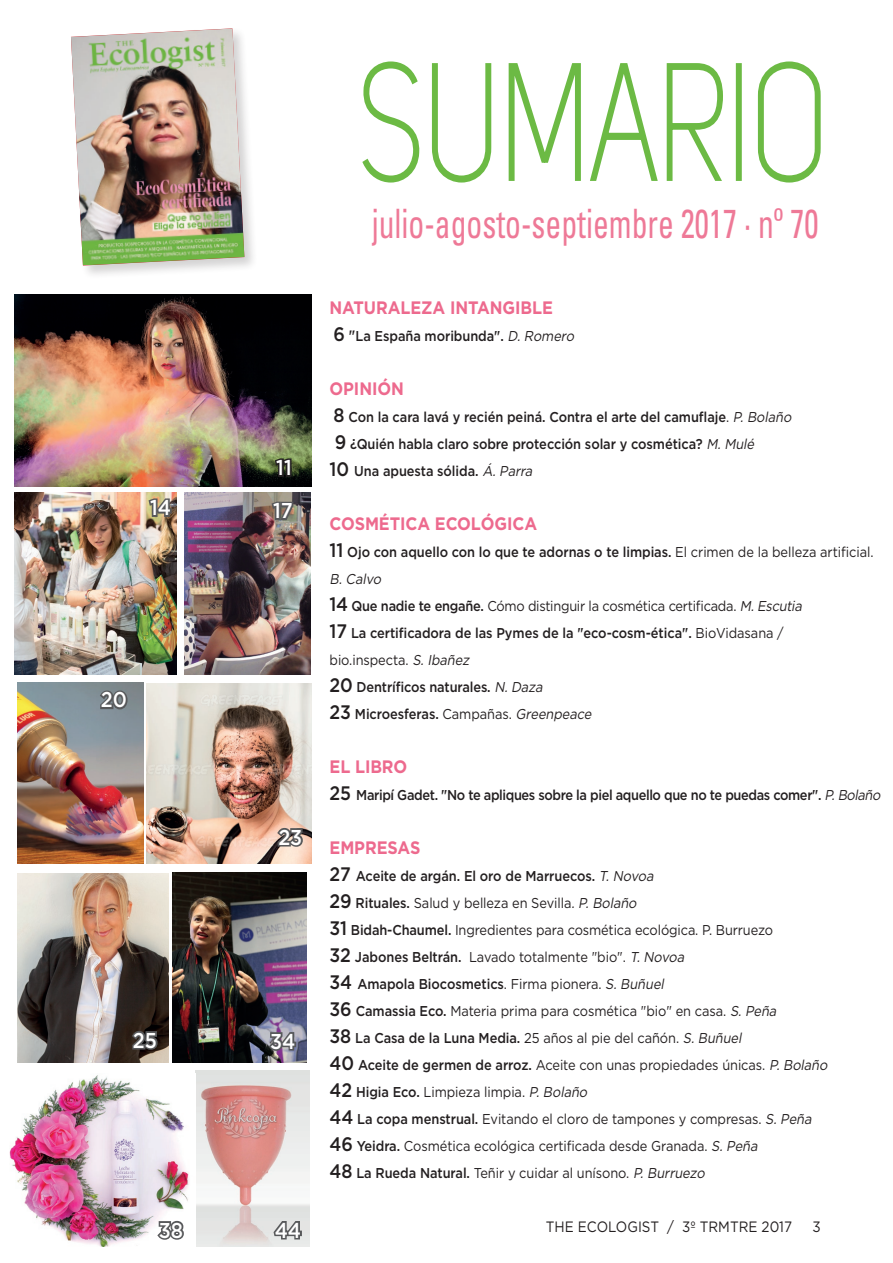
<style>
.page{position:relative;width:893px;height:1263px;background:#fff}
.page>*{position:absolute;margin:0;border:0;box-sizing:border-box;transform-origin:0 0}
.t1{font:condensed 40.5px "Univers";color:#ee7997;scale:.78 1}
.t2{font:500 21.45px "Gotham";color:#fff;scale:.91 1}
.t3{font:700 18px "Gotham";letter-spacing:-.005em;color:#ed6a8e;scale:.9 1}
.t4{font:15px "Gotham";color:#231f20;scale:.9 1}
.t5{font:14.25px/27px "Gotham";letter-spacing:-.005em;color:#231f20;scale:.9 1}
.t6{font:500 14.25px/27px "Gotham";letter-spacing:-.005em;color:#231f20;scale:.9 1}
.t7{font:500 14.25px "Gotham";letter-spacing:-.03em;color:#231f20;scale:.9 1}
.s1{font-size:19.5px}
.s2{font-size:15px}
.s3{font-weight:400;font-style:italic}
.s4{font-weight:400}
.s5{font-weight:500;font-size:19.5px}
.s6{font-weight:500}
.s7{font-style:italic}
</style>
<div class="page">
<svg style="left:362px;top:61px;width:58px;height:122px"></svg>
<svg style="left:431px;top:63px;width:61px;height:120px"></svg>
<svg style="left:508px;top:63px;width:73px;height:118px"></svg>
<svg style="left:590px;top:63px;width:133px;height:118px"></svg>
<div style="left:736px;top:63px;width:6px;height:118px;border:3px solid #6cba44"></div>
<svg style="left:757px;top:61px;width:64px;height:122px"></svg>
<div style="left:69px;top:27px;width:189px;height:252px;background:#231f20;opacity:.2"></div>
<img style="left:71px;top:29px;width:173px;height:236px">
<img style="left:15px;top:493px;width:162px;height:181px">
<img style="left:147px;top:683px;width:165px;height:180px">
<img style="left:172px;top:873px;width:134px;height:189px">
<img style="left:196px;top:1070px;width:113px;height:176px">
<img style="left:15px;top:294px;width:297px;height:192px">
<img style="left:17px;top:873px;width:152px;height:190px">
<img style="left:9px;top:1075px;width:180px;height:171px">
<svg style="left:273px;top:457px;width:20px;height:22px"></svg>
<svg style="left:147px;top:494px;width:26px;height:25px"></svg>
<svg style="left:267px;top:1027px;width:31px;height:25px"></svg>
<svg style="left:272px;top:1216px;width:32px;height:25px"></svg>
<svg style="left:155px;top:1219px;width:31px;height:22px"></svg>
<img style="left:184px;top:493px;width:126px;height:181px">
<img style="left:17px;top:682px;width:126px;height:182px">
<svg style="left:270px;top:500px;width:25px;height:23px"></svg>
<svg style="left:97px;top:689px;width:32px;height:22px"></svg>
<svg style="left:274px;top:826px;width:31px;height:22px"></svg>
<svg style="left:129px;top:1029px;width:30px;height:22px"></svg>
<h2 class="t2" style="left:150px;top:494px;width:25px">14</h2>
<h2 class="t2" style="left:101px;top:686px;width:30px">20</h2>
<h2 class="t2" style="left:276px;top:454px;width:18px">11</h2>
<h2 class="t2" style="left:273px;top:497px;width:23px">17</h2>
<h2 class="t2" style="left:278px;top:823px;width:28px">23</h2>
<h2 class="t2" style="left:133px;top:1026px;width:28px">25</h2>
<h2 class="t2" style="left:270px;top:1027px;width:29px">34</h2>
<h2 class="t2" style="left:159px;top:1216px;width:28px">38</h2>
<h2 class="t2" style="left:275px;top:1216px;width:31px">44</h2>
<h1 class="t1" style="left:372px;top:197px;width:574px">julio-agosto-septiembre 2017 · nº 70</h1>
<p class="t3" style="left:330px;top:297px;width:250px">NATURALEZA INTANGIBLE</p>
<p class="t6" style="left:334px;top:322px;width:272px"><span class="s1">6</span> <span class="s2">"</span>La España moribunda". <span class="s3">D.Romero</span></p>
<p class="t3" style="left:330px;top:378px;width:84px">OPINIÓN</p>
<p class="t6" style="left:334px;top:403px;width:514px"><span class="s1">8</span> Con la cara lavá y recién peiná. Contra el arte del camuflaje<span class="s4">.</span> <span class="s3">P.Bolaño</span></p>
<p class="t6" style="left:335px;top:430px;width:471px"><span class="s1">9</span> ¿Quién habla claro sobre protección solar y cosmética? <span class="s3">M.Mulé</span></p>
<p class="t6" style="left:330px;top:457px;width:230px"><span class="s1">10</span> Una apuesta sólida. <span class="s3">Á.Parra</span></p>
<p class="t3" style="left:330px;top:513px;width:232px">COSMÉTICA ECOLÓGICA</p>
<p class="t6" style="left:330px;top:538px;width:606px"><span class="s1">11</span> Ojo con aquello con lo que te adornas o te limpias. <span class="s4">El crimen de la belleza artificial.<br></span><span class="s3">B.Calvo<br></span><span class="s1">14</span> Que nadie te engañe. <span class="s4">Cómo distinguir la cosmética certificada.</span> <span class="s3">M.Escutia<br></span><span class="s1">17</span> La certificadora de las Pymes de la "eco-cosm-ética". <span class="s4">BioVidasana /<br>bio.inspecta.</span> <span class="s3">S.Ibañez<br></span><span class="s1">20</span> Dentríficos naturales. <span class="s3">N.Daza<br></span><span class="s1">23</span> Microesferas. <span class="s4">Campañas.</span> <span class="s3">Greenpeace</span></p>
<p class="t3" style="left:330px;top:756px;width:88px">EL LIBRO</p>
<p class="t7" style="left:330px;top:785px;width:617px"><span class="s1">25</span> Maripí Gadet. "No te apliques sobre la piel aquello que no te puedas comer". <span class="s3">P.Bolaño</span></p>
<p class="t3" style="left:330px;top:837px;width:102px">EMPRESAS</p>
<p class="t5" style="left:330px;top:862px;width:558px"><span class="s5">27</span> <span class="s6">Aceite de argán. El oro de Marruecos.</span> <span class="s7">T.Novoa<br></span><span class="s5">29</span> <span class="s6">Rituales.</span> Salud y belleza en Sevilla. <span class="s7">P.Bolaño<br></span><span class="s5">31</span> <span class="s6">Bidah-Chaumel.</span> Ingredientes para cosmética ecológica. P. Burruezo<br><span class="s5">32</span> <span class="s6">Jabones Beltrán.</span> Lavado totalmente "bio". <span class="s7">T.Novoa<br></span><span class="s5">34</span> <span class="s6">Amapola Biocosmetics</span>. Firma pionera. <span class="s7">S.Buñuel<br></span><span class="s5">36</span> <span class="s6">Camassia Eco.</span> Materia prima para cosmética "bio" en casa. <span class="s7">S.Peña<br></span><span class="s5">38</span> <span class="s6">La Casa de la Luna Media.</span> 25 años al pie del cañón. <span class="s7">S.Buñuel<br></span><span class="s5">40</span> <span class="s6">Aceite de germen de arroz.</span> Aceite con unas propiedades únicas. <span class="s7">P.Bolaño </span><span class="s5">42</span> <span class="s6">Higia Eco.</span> Limpieza limpia. <span class="s7">P.Bolaño<br></span><span class="s5">44</span> <span class="s6">La copa menstrual.</span> Evitando el cloro de tampones y compresas. <span class="s7">S.Peña </span><span class="s5">46</span> <span class="s6">Yeidra.</span> Cosmética ecológica certificada desde Granada. <span class="s7">S.Peña<br></span><span class="s5">48</span> <span class="s6">La Rueda Natural.</span> Teñir y cuidar al unísono. <span class="s7">P.Burruezo</span></p>
<p class="t4" style="left:546px;top:1217px;width:275px">THE ECOLOGIST / 3º TRMTRE 2017</p>
<p class="t4" style="left:812px;top:1217px;width:11px">3</p>
</div>
